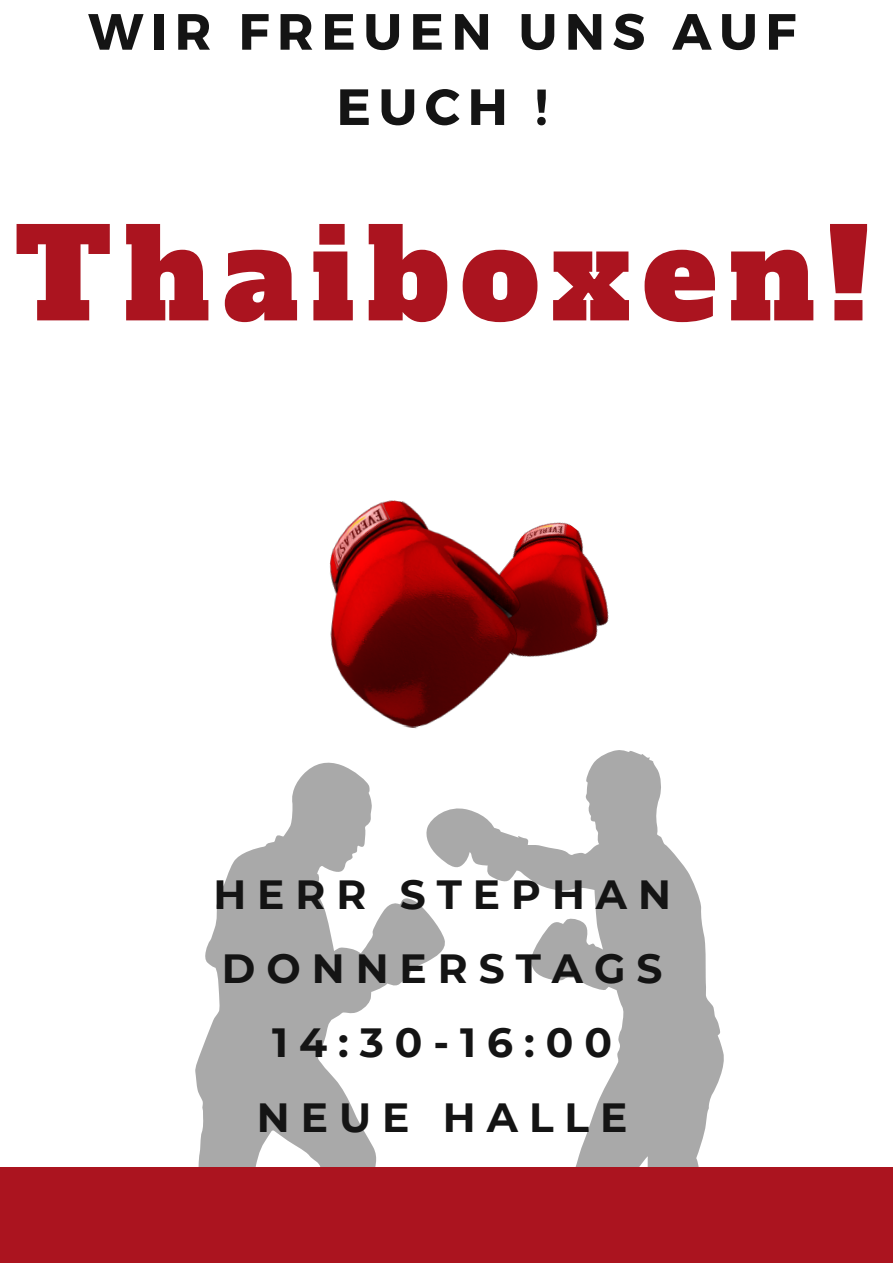
<style>
.page{position:relative;width:893px;height:1263px;background:#fff}
.page>*{position:absolute;margin:0;border:0;box-sizing:border-box;transform-origin:0 0}
.t1{font:123.9px "Alfa Slab One";letter-spacing:.1em;color:#ab141f}
.t2{font:700 50.85px/75.2px "Montserrat";letter-spacing:.15em;color:#141414;text-align:center}
.t3{font:700 40.72px "Montserrat";letter-spacing:.27em;color:#141414}
</style>
<div class="page">
<svg style="left:445px;top:750px;width:279px;height:417px"></svg>
<svg style="left:195px;top:763px;width:250px;height:404px;fill:#a9a9a9"></svg>
<img style="left:531px;top:522px;width:78px;height:135px">
<img style="left:329px;top:500px;width:202px;height:229px">
<div style="left:0;top:1167px;width:893px;height:96px;background:#ab141f"></div>
<p class="t2" style="left:88px;top:-9px;width:709px">WIR FREUEN UNS AUF<br>EUCH !</p>
<p class="t1" style="left:15px;top:192px;width:856px">Thaiboxen!</p>
<p class="t3" style="left:213px;top:869px;width:459px">HERR STEPHAN</p>
<p class="t3" style="left:222px;top:943px;width:442px">DONNERSTAGS</p>
<p class="t3" style="left:272px;top:1018px;width:341px">14:30-16:00</p>
<p class="t3" style="left:257px;top:1092px;width:372px">NEUE HALLE</p>
</div>
